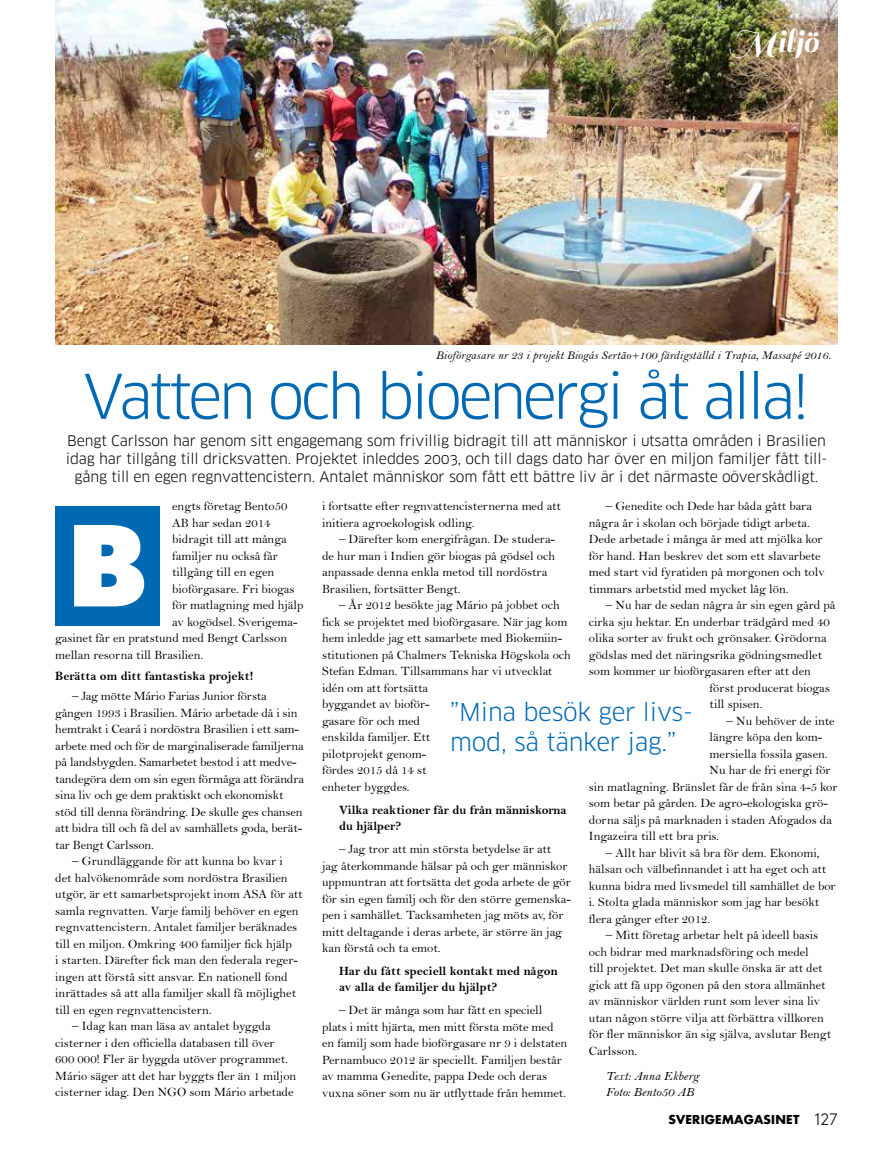
<style>
.page{position:relative;width:893px;height:1161px;background:#fff}
.page>*{position:absolute;margin:0;border:0;box-sizing:border-box;transform-origin:0 0}
.t1{font:800 108px "Futura Std";color:#fff}
.t2{font:60px "Clan OSF";letter-spacing:-.06em;color:#0069b4}
.t3{font:36px "Sail";letter-spacing:-.01em;color:#fff}
.t4{font:24px/30px "Clan OSF";letter-spacing:-.01em;color:#0069b4}
.t5{font:14.25px/18px "Clan OSF";letter-spacing:-.01em;color:#000;text-align:center}
.t6{font:12.75px/16.5px "Bell";color:#000}
.t7{font:12.75px/16.5px "Bell MT Bold";color:#000}
.t8{font:12.75px/16.5px "Bell MT Italic";letter-spacing:.01em;color:#000}
.t9{font:12px "Bell MT Italic";letter-spacing:.01em;color:#000}
.t10{font:700 12px "Futura Std";letter-spacing:.02em;color:#000}
.s1{font-family:"Brown";font-weight:300;font-size:16.5px}
</style>
<div class="page">
<img style="left:55px;top:0;width:783px;height:344px">
<div style="left:55px;top:506px;width:104px;height:119px;background:#0069b4"></div>
<h3 class="t3" style="left:729px;top:21px;width:91px">Miljö</h3>
<p class="t9" style="left:436px;top:348px;width:396px">Bioförgasare nr 23 i projekt Biogás Sertão+100 färdigställd i Trapia, Massapé 2016.</p>
<h2 class="t2" style="left:83px;top:359px;width:728px">Vatten och bioenergi åt alla!</h2>
<p class="t5" style="left:66px;top:432px;width:763px">Bengt Carlsson har genom sitt engagemang som frivillig bidragit till att människor i utsatta områden i Brasilien idag har tillgång till dricksvatten. Projektet inleddes 2003, och till dags dato har över en miljon familjer fått till&shy;gång till en egen regnvattencistern. Antalet människor som fått ett bättre liv är i det närmaste oöverskådligt.</p>
<p class="t6" style="left:172px;top:498px;width:117px">engts företag Bento50</p>
<p class="t6" style="left:172px;top:514px;width:100px">AB har sedan 2014</p>
<p class="t6" style="left:172px;top:531px;width:116px">bidragit till att många</p>
<p class="t6" style="left:172px;top:547px;width:107px">familjer nu också får</p>
<p class="t6" style="left:172px;top:564px;width:104px">tillgång till en egen</p>
<p class="t6" style="left:172px;top:580px;width:124px">bioförgasare. Fri biogas</p>
<p class="t6" style="left:172px;top:597px;width:133px">för matlagning med hjälp</p>
<p class="t6" style="left:172px;top:613px;width:127px">av kogödsel. Sverigema-</p>
<p class="t6" style="left:55px;top:630px;width:233px">gasinet får en pratstund med Bengt Carlsson</p>
<p class="t6" style="left:55px;top:646px;width:149px">mellan resorna till Brasilien.</p>
<p class="t7" style="left:55px;top:667px;width:199px">Berätta om ditt fantastiska projekt!</p>
<p class="t6" style="left:55px;top:688px;width:250px;text-indent:17px">– Jag mötte Mário Farias Junior första gången 1993 i Brasilien. Mário arbetade då i sin hemtrakt i Ceará i nordöstra Brasilien i ett sam&shy;arbete med och för de marginaliserade familjerna på landsbygden. Samarbetet bestod i att medve&shy;tandegöra dem om sin egen förmåga att förändra sina liv och ge dem praktiskt och ekonomiskt stöd till denna förändring. De skulle ges chansen att bidra till och få del av samhällets goda, berät&shy;tar Bengt Carlsson.</p>
<p class="t6" style="left:55px;top:853px;width:249px;text-indent:17px">– Grundläggande för att kunna bo kvar i<br>det halvökenområde som nordöstra Brasilien utgör, är ett samarbetsprojekt inom ASA för att samla regnvatten. Varje familj behöver en egen regnvattencistern. Antalet familjer beräknades till en miljon. Omkring 400 familjer fick hjälp<br>i starten. Därefter fick man den federala reger&shy;ingen att förstå sitt ansvar. En nationell fond inrättades så att alla familjer skall få möjlighet till en egen regnvattencistern.</p>
<p class="t6" style="left:55px;top:1018px;width:243px;text-indent:17px">– Idag kan man läsa av antalet byggda cisterner i den officiella databasen till över 600 000! Fler är byggda utöver programmet.<br>Mário säger att det har byggts fler än 1 miljon cisterner idag. Den NGO som Mário arbetade</p>
<h1 class="t1" style="left:68px;top:497px;width:81px">B</h1>
<p class="t6" style="left:589px;top:498px;width:237px;text-indent:17px">– Genedite och Dede har båda gått bara några år i skolan och började tidigt arbeta.<br>Dede arbetade i många år med att mjölka kor för hand. Han beskrev det som ett slavarbete med start vid fyratiden på morgonen och tolv timmars arbetstid med mycket låg lön.</p>
<p class="t6" style="left:606px;top:597px;width:231px">– Nu har de sedan några år sin egen gård på</p>
<p class="t6" style="left:589px;top:613px;width:242px">cirka sju hektar. En underbar trädgård med 40</p>
<p class="t6" style="left:589px;top:630px;width:239px">olika sorter av frukt och grönsaker. Grödorna</p>
<p class="t6" style="left:589px;top:646px;width:235px">gödslas med det näringsrika gödningsmedlet</p>
<p class="t6" style="left:589px;top:663px;width:224px">som kommer ur bioförgasaren efter att den</p>
<p class="t6" style="left:710px;top:679px;width:122px">först producerat biogas</p>
<p class="t6" style="left:710px;top:696px;width:54px">till spisen.</p>
<p class="t6" style="left:727px;top:712px;width:110px">– Nu behöver de inte</p>
<p class="t6" style="left:710px;top:729px;width:114px">längre köpa den kom-</p>
<p class="t6" style="left:710px;top:745px;width:120px">mersiella fossila gasen.</p>
<p class="t6" style="left:710px;top:762px;width:122px">Nu har de fri energi för</p>
<p class="t6" style="left:589px;top:778px;width:250px">sin matlagning. Bränslet får de från sina 4-5 kor</p>
<p class="t6" style="left:589px;top:795px;width:240px">som betar på gården. De agro-ekologiska grö-</p>
<p class="t6" style="left:589px;top:811px;width:245px">dorna säljs på marknaden i staden Afogados da</p>
<p class="t6" style="left:589px;top:828px;width:132px">Ingazeira till ett bra pris.</p>
<p class="t6" style="left:589px;top:844px;width:248px;text-indent:17px">– Allt har blivit så bra för dem. Ekonomi, hälsan och välbefinnandet i att ha eget och att kunna bidra med livsmedel till samhället de bor i. Stolta glada människor som jag har besökt flera gånger efter 2012.</p>
<p class="t6" style="left:589px;top:927px;width:244px;text-indent:17px">– Mitt företag arbetar helt på ideell basis och bidrar med marknadsföring och medel<br>till projektet. Det man skulle önska är att det gick att få upp ögonen på den stora allmänhet av människor världen runt som lever sina liv utan någon större vilja att förbättra villkoren för fler människor än sig själva, avslutar Bengt Carlsson.</p>
<p class="t8" style="left:606px;top:1067px;width:94px">Text: Anna Ekberg<br>Foto: Bento50 AB</p>
<p class="t6" style="left:322px;top:498px;width:240px">i fortsatte efter regnvattencisternerna med att initiera agroekologisk odling.</p>
<p class="t6" style="left:322px;top:531px;width:234px;text-indent:17px">– Därefter kom energifrågan. De studera&shy;de hur man i Indien gör biogas på gödsel och anpassade denna enkla metod till nordöstra Brasilien, fortsätter Bengt.</p>
<p class="t6" style="left:322px;top:597px;width:250px;text-indent:17px">– År 2012 besökte jag Mário på jobbet och fick se projektet med bioförgasare. När jag kom hem inledde jag ett samarbete med Biokemiin&shy;stitutionen på Chalmers Tekniska Högskola och<br>Stefan Edman. Tillsammans har vi utvecklat idén om att fortsätta<br>byggandet av bioför-<br>gasare för och med<br>enskilda familjer. Ett<br>pilotprojekt genom-<br>fördes 2015 då 14 st<br>enheter byggdes.</p>
<p class="t7" style="left:339px;top:801px;width:229px">Vilka reaktioner får du från människorna du hjälper?</p>
<p class="t6" style="left:322px;top:841px;width:250px;text-indent:17px">– Jag tror att min största betydelse är att<br>jag återkommande hälsar på och ger människor uppmuntran att fortsätta det goda arbete de gör för sin egen familj och för den större gemenska&shy;pen i samhället. Tacksamheten jag möts av, för mitt deltagande i deras arbete, är större än jag kan förstå och ta emot.</p>
<p class="t7" style="left:339px;top:962px;width:220px">Har du fått speciell kontakt med någon av alla de familjer du hjälpt?</p>
<p class="t6" style="left:322px;top:1002px;width:247px;text-indent:17px">– Det är många som har fått en speciell plats i mitt hjärta, men mitt första möte med en familj som hade bioförgasare nr 9 i delstaten Pernambuco 2012 är speciellt. Familjen består av mamma Genedite, pappa Dede och deras vuxna söner som nu är utflyttade från hemmet.</p>
<h3 class="t4" style="left:450px;top:697px;width:244px">”Mina besök ger livs&shy;mod, så tänker jag.”</h3>
<p class="t10" style="left:668px;top:1112px;width:171px">SVERIGEMAGASINET <span class="s1">127</span></p>
</div>
